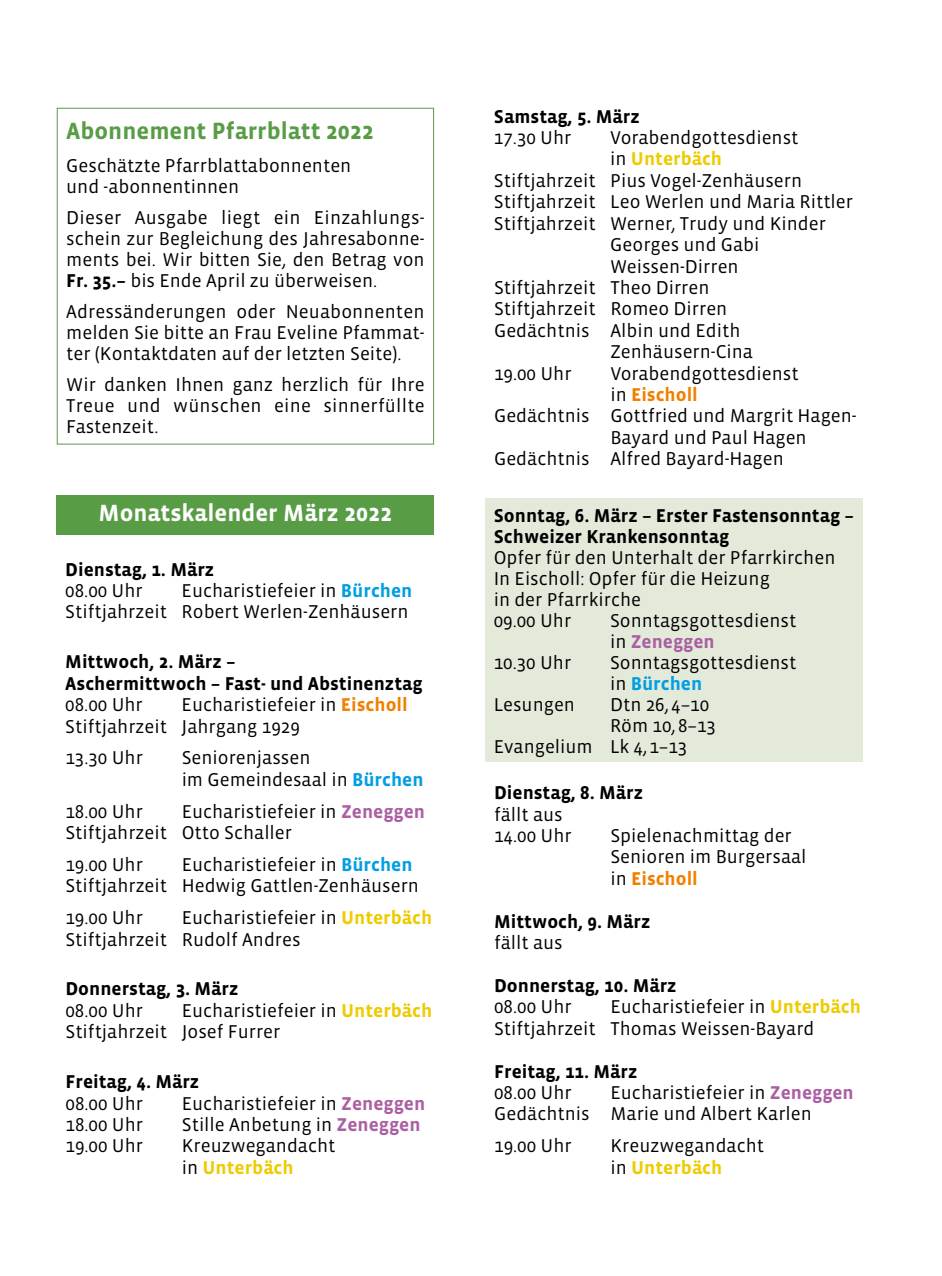
<style>
.page{position:relative;width:942px;height:1276px;background:#fff}
.page>*{position:absolute;margin:0;border:0;box-sizing:border-box;transform-origin:0 0}
.t1{font:700 24px "Vista Sans";color:#589c46}
.t2{font:700 24px "Vista Sans";color:#fff}
.t3{font:19px/21.4px "Vista Sans";color:#000}
.t4{font:700 19px/21.4px "Vista Sans";color:#000}
.t5{font:700 19px "Vista Sans";color:#eecb00}
.t6{font:700 19px "Vista Sans";color:#f08000}
.s1{font-weight:700}
.s2{font-weight:400;color:#000}
.s3{font-weight:700;color:#009ee3}
.s4{font-weight:700;color:#aa60a3}
.s5{font-weight:700;color:#f08000}
.s6{font-weight:700;color:#eecb00}
</style>
<div class="page">
<div style="left:57px;top:108px;width:377px;height:336px;border:1px solid #589c46"></div>
<div style="left:57px;top:495px;width:377px;height:40px;background:#589c46"></div>
<div style="left:485px;top:498px;width:377px;height:263px;background:#e3eada"></div>
<p class="t1" style="left:66px;top:118px;width:309px">Abonnement Pfarrblatt 2022</p>
<p class="t3" style="left:66px;top:155px;width:286px">Geschätzte Pfarrblattabonnenten und -abonnentinnen</p>
<p class="t3" style="left:66px;top:207px;width:360px;text-align:justify">Dieser Ausgabe liegt ein Einzahlungs&shy;schein zur Begleichung des Jahresabonne&shy;ments bei. Wir bitten Sie, den Betrag von <span class="s1">Fr. 35.–</span> bis Ende April zu überweisen.</p>
<p class="t3" style="left:66px;top:301px;width:359px;text-align:justify">Adressänderungen oder Neuabonnenten melden Sie bitte an Frau Eveline Pfammat&shy;ter (Kontaktdaten auf der letzten Seite).</p>
<p class="t3" style="left:66px;top:374px;width:360px;text-align:justify">Wir danken Ihnen ganz herzlich für Ihre Treue und wünschen eine sinnerfüllte Fastenzeit.</p>
<p class="t4" style="left:493px;top:106px;width:147px">Samstag, 5. März</p>
<p class="t3" style="left:493px;top:127px;width:79px">17.30 Uhr</p>
<p class="t3" style="left:610px;top:127px;width:190px">Vorabendgottesdienst</p>
<p class="t5" style="left:610px;top:149px;width:113px"><span class="s2">in</span> Unterbäch</p>
<p class="t3" style="left:493px;top:170px;width:309px">Stiftjahrzeit Pius Vogel-Zenhäusern</p>
<p class="t3" style="left:494px;top:192px;width:360px">Stiftjahrzeit Leo Werlen und Maria Rittler</p>
<p class="t3" style="left:494px;top:213px;width:333px">Stiftjahrzeit Werner, Trudy und Kinder</p>
<p class="t3" style="left:610px;top:234px;width:151px">Georges und Gabi</p>
<p class="t3" style="left:610px;top:256px;width:130px">Weissen-Dirren</p>
<p class="t3" style="left:494px;top:277px;width:217px">Stiftjahrzeit Theo Dirren</p>
<p class="t3" style="left:494px;top:299px;width:235px">Stiftjahrzeit Romeo Dirren</p>
<p class="t3" style="left:494px;top:320px;width:248px">Gedächtnis Albin und Edith</p>
<p class="t3" style="left:610px;top:341px;width:144px">Zenhäusern-Cina</p>
<p class="t3" style="left:494px;top:363px;width:79px">19.00 Uhr</p>
<p class="t3" style="left:610px;top:363px;width:190px">Vorabendgottesdienst</p>
<p class="t6" style="left:610px;top:385px;width:89px"><span class="s2">in</span> Eischoll</p>
<p class="t3" style="left:494px;top:406px;width:364px">Gedächtnis Gottfried und Margrit Hagen-</p>
<p class="t3" style="left:610px;top:427px;width:198px">Bayard und Paul Hagen</p>
<p class="t3" style="left:494px;top:448px;width:291px">Gedächtnis Alfred Bayard-Hagen</p>
<p class="t2" style="left:99px;top:501px;width:295px">Monatskalender März 2022</p>
<p class="t4" style="left:493px;top:505px;width:361px">Sonntag, 6. März – Erster Fastensonntag –<br>Schweizer Krankensonntag</p>
<p class="t3" style="left:493px;top:547px;width:343px">Opfer für den Unterhalt der Pfarrkirchen<br>In Eischoll: Opfer für die Heizung<br>in der Pfarrkirche<br>09.00 Uhr</p>
<p class="t4" style="left:65px;top:559px;width:151px">Dienstag, 1. März</p>
<p class="t3" style="left:65px;top:580px;width:79px">08.00 Uhr</p>
<p class="t3" style="left:65px;top:580px;width:348px;text-align:right">Eucharistiefeier in <span class="s3">Bürchen<br></span>Stiftjahrzeit Robert Werlen-Zenhäusern</p>
<p class="t4" style="left:65px;top:651px;width:358px">Mittwoch, 2. März –<br>Aschermittwoch – Fast- und Abstinenztag</p>
<p class="t3" style="left:65px;top:694px;width:79px">08.00 Uhr</p>
<p class="t3" style="left:609px;top:610px;width:188px">Sonntagsgottesdienst in <span class="s4">Zeneggen</span></p>
<p class="t3" style="left:493px;top:652px;width:79px">10.30 Uhr</p>
<p class="t3" style="left:609px;top:652px;width:188px">Sonntagsgottesdienst in <span class="s3">Bürchen</span></p>
<p class="t3" style="left:493px;top:694px;width:83px">Lesungen</p>
<p class="t3" style="left:609px;top:694px;width:101px">Dtn 26,4–10</p>
<p class="t3" style="left:609px;top:715px;width:107px">Röm 10,8–13</p>
<p class="t3" style="left:493px;top:736px;width:195px">Evangelium Lk 4,1–13</p>
<p class="t3" style="left:65px;top:694px;width:344px;text-indent:116px">Eucharistiefeier in <span class="s5">Eischoll<br></span>Stiftjahrzeit Jahrgang 1929</p>
<p class="t3" style="left:65px;top:747px;width:79px">13.30 Uhr</p>
<p class="t3" style="left:182px;top:747px;width:243px">Seniorenjassen<br>im Gemeindesaal in <span class="s3">Bürchen</span></p>
<p class="t3" style="left:65px;top:801px;width:79px">18.00 Uhr</p>
<p class="t4" style="left:494px;top:782px;width:151px">Dienstag, 8. März</p>
<p class="t3" style="left:494px;top:804px;width:79px">fällt aus<br>14.00 Uhr</p>
<p class="t3" style="left:65px;top:801px;width:361px;text-indent:116px">Eucharistiefeier in <span class="s4">Zeneggen<br></span>Stiftjahrzeit Otto Schaller</p>
<p class="t3" style="left:65px;top:854px;width:79px">19.00 Uhr</p>
<p class="t3" style="left:610px;top:825px;width:197px">Spielenachmittag der<br>Senioren im Burgersaal in <span class="s5">Eischoll</span></p>
<p class="t4" style="left:494px;top:911px;width:158px">Mittwoch, 9. März</p>
<p class="t3" style="left:494px;top:932px;width:70px">fällt aus</p>
<p class="t4" style="left:494px;top:975px;width:184px">Donnerstag, 10. März</p>
<p class="t3" style="left:494px;top:996px;width:79px">08.00 Uhr</p>
<p class="t3" style="left:65px;top:854px;width:355px;text-indent:116px">Eucharistiefeier in <span class="s3">Bürchen<br></span>Stiftjahrzeit Hedwig Gattlen-Zenhäusern</p>
<p class="t3" style="left:65px;top:907px;width:79px">19.00 Uhr</p>
<p class="t3" style="left:65px;top:907px;width:368px;text-indent:116px">Eucharistiefeier in <span class="s6">Unterbäch<br></span>Stiftjahrzeit Rudolf Andres</p>
<p class="t4" style="left:65px;top:978px;width:174px">Donnerstag, 3. März</p>
<p class="t3" style="left:65px;top:1000px;width:79px">08.00 Uhr</p>
<p class="t3" style="left:494px;top:996px;width:368px;text-indent:116px">Eucharistiefeier in <span class="s6">Unterbäch<br></span>Stiftjahrzeit Thomas Weissen-Bayard</p>
<p class="t4" style="left:494px;top:1061px;width:145px">Freitag, 11. März</p>
<p class="t3" style="left:494px;top:1082px;width:79px">08.00 Uhr</p>
<p class="t3" style="left:65px;top:1000px;width:368px;text-indent:116px">Eucharistiefeier in <span class="s6">Unterbäch<br></span>Stiftjahrzeit Josef Furrer</p>
<p class="t4" style="left:65px;top:1071px;width:135px">Freitag, 4. März</p>
<p class="t3" style="left:65px;top:1093px;width:79px">08.00 Uhr</p>
<p class="t3" style="left:182px;top:1093px;width:245px">Eucharistiefeier in <span class="s4">Zeneggen</span></p>
<p class="t3" style="left:65px;top:1114px;width:79px">18.00 Uhr</p>
<p class="t3" style="left:182px;top:1114px;width:240px">Stille Anbetung in <span class="s4">Zeneggen</span></p>
<p class="t3" style="left:65px;top:1135px;width:79px">19.00 Uhr</p>
<p class="t3" style="left:182px;top:1135px;width:155px">Kreuzwegandacht in <span class="s6">Unterbäch</span></p>
<p class="t3" style="left:494px;top:1082px;width:361px;text-indent:116px">Eucharistiefeier in <span class="s4">Zeneggen<br></span>Gedächtnis Marie und Albert Karlen</p>
<p class="t3" style="left:494px;top:1135px;width:79px">19.00 Uhr</p>
<p class="t3" style="left:610px;top:1135px;width:155px">Kreuzwegandacht in <span class="s6">Unterbäch</span></p>
</div>
